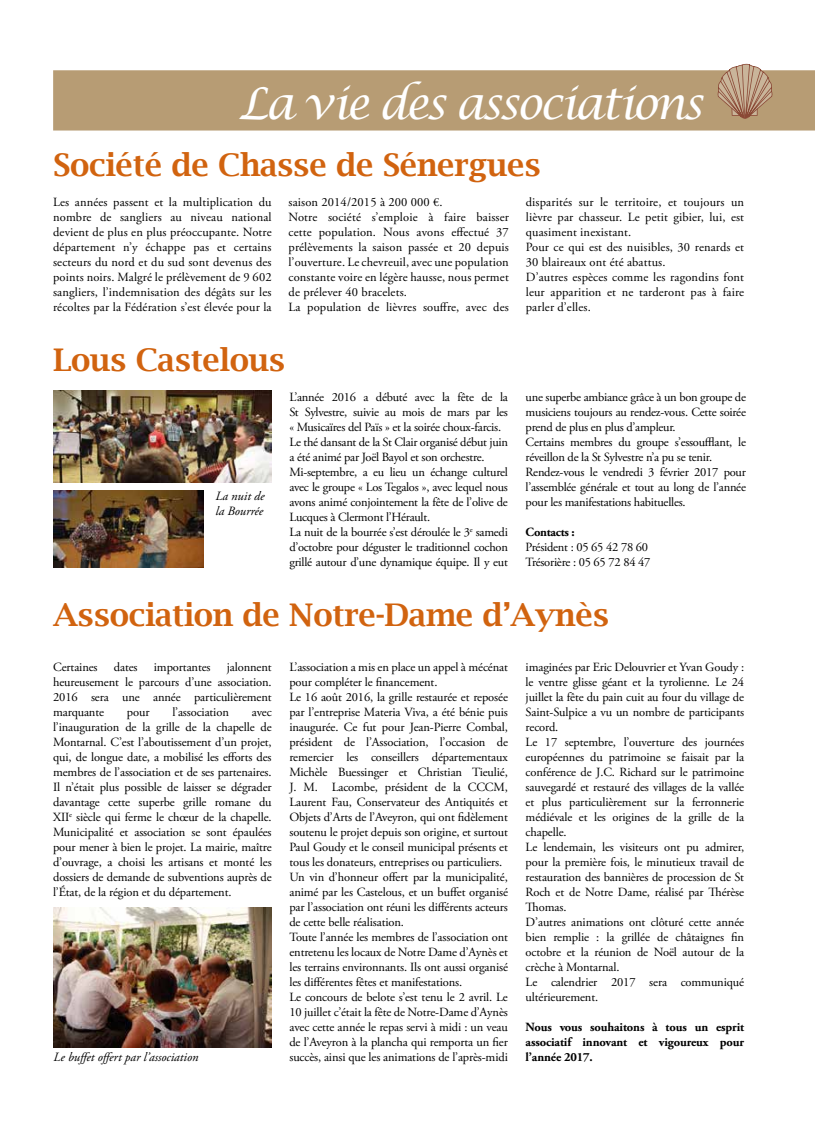
<style>
.page{position:relative;width:815px;height:1134px;background:#fff}
.page>*{position:absolute;margin:0;border:0;box-sizing:border-box;transform-origin:0 0}
.t1{font:italic 43.75px "Lucida Calligraphy";letter-spacing:-.06em;color:#fff}
.t2{font:600 31.25px "Lucida Bright";letter-spacing:-.01em;color:#d1630f}
.t3{font:italic 12.62px/15.1px "Adobe Garamond Pro";color:#000}
.t4{font:12.5px/15px "Adobe Garamond Pro";letter-spacing:-.01em;color:#000}
.t5{font:12.5px/15px "Adobe Garamond Pro";letter-spacing:.01em;color:#000}
.t6{font:700 12.5px/15px "Adobe Garamond Pro";letter-spacing:-.01em;color:#000;text-align:justify}
</style>
<div class="page">
<div style="left:53px;top:70px;width:762px;height:61px;background:#b79c74"></div>
<svg style="left:718px;top:64px;width:54px;height:55px;background:#b99a80"></svg>
<img style="left:53px;top:907px;width:219px;height:140px">
<img style="left:53px;top:491px;width:150px;height:76px">
<img style="left:53px;top:390px;width:219px;height:92px">
<h1 class="t1" style="left:239px;top:77px;width:466px">La vie des associations</h1>
<h2 class="t2" style="left:53px;top:147px;width:489px">Société de Chasse de Sénergues</h2>
<p class="t5" style="left:526px;top:195px;width:220px">disparités sur le territoire, et toujours un lièvre par chasseur. Le petit gibier, lui, est quasiment inexistant.<br>Pour ce qui est des nuisibles, 30 renards et 30 blaireaux ont été abattus.<br>D’autres espèces comme les ragondins font leur apparition et ne tarderont pas à faire parler d’elles.</p>
<p class="t4" style="left:53px;top:195px;width:220px;text-align:justify">Les années passent et la multiplication du nombre de sangliers au niveau national devient de plus en plus préoccupante. Notre département n’y échappe pas et certains secteurs du nord et du sud sont devenus des points noirs. Malgré le prélèvement de 9 602 sangliers, l’indemnisation des dégâts sur les récoltes par la Fédération s’est élevée pour la</p>
<p class="t5" style="left:289px;top:195px;width:222px">saison 2014/2015 à 200 000 €.<br>Notre société s’emploie à faire baisser cette population. Nous avons effectué 37 prélèvements la saison passée et 20 depuis l’ouverture. Le chevreuil, avec une population constante voire en légère hausse, nous permet de prélever 40 bracelets.<br>La population de lièvres souffre, avec des</p>
<h2 class="t2" style="left:53px;top:342px;width:234px">Lous Castelous</h2>
<p class="t4" style="left:289px;top:390px;width:220px">L’année 2016 a débuté avec la fête de la St Sylvestre, suivie au mois de mars par les « Musicaïres del Païs » et la soirée choux-farcis.<br>Le thé dansant de la St Clair organisé début juin a été animé par Joël Bayol et son orchestre.<br>Mi-septembre, a eu lieu un échange culturel avec le groupe « Los Tegalos », avec lequel nous avons animé conjointement la fête de l’olive de Lucques à Clermont l’Hérault.<br>La nuit de la bourrée s’est déroulée le 3<sup>e</sup> samedi d’octobre pour déguster le traditionnel cochon grillé autour d’une dynamique équipe. Il y eut</p>
<p class="t4" style="left:526px;top:390px;width:222px">une superbe ambiance grâce à un bon groupe de musiciens toujours au rendez-vous. Cette soirée prend de plus en plus d’ampleur.<br>Certains membres du groupe s’essoufflant, le réveillon de la St Sylvestre n’a pu se tenir.<br>Rendez-vous le vendredi 3 février 2017 pour l’assemblée générale et tout au long de l’année pour les manifestations habituelles.</p>
<p class="t3" style="left:216px;top:489px;width:50px">La nuit de la Bourrée</p>
<p class="t6" style="left:526px;top:525px;width:51px">Contacts :</p>
<p class="t4" style="left:526px;top:540px;width:126px">Président : 05 65 42 78 60<br>Trésorière : 05 65 72 84 47</p>
<h2 class="t2" style="left:53px;top:597px;width:557px">Association de Notre-Dame d’Aynès</h2>
<p class="t4" style="left:289px;top:660px;width:220px">L’association a mis en place un appel à mécénat pour compléter le financement.<br>Le 16 août 2016, la grille restaurée et reposée par l’entreprise Materia Viva, a été bénie puis inaugurée. Ce fut pour Jean-Pierre Combal, président de l’Association, l’occasion de remercier les conseillers départementaux Michèle Buessinger et Christian Tieulié, J. M. Lacombe, président de la CCCM, Laurent Fau, Conservateur des Antiquités et Objets d’Arts de l’Aveyron, qui ont fidèlement soutenu le projet depuis son origine, et surtout Paul Goudy et le conseil municipal présents et tous les donateurs, entreprises ou particuliers.<br>Un vin d’honneur offert par la municipalité, animé par les Castelous, et un buffet organisé par l’association ont réuni les différents acteurs de cette belle réalisation.<br>Toute l’année les membres de l’association ont entretenu les locaux de Notre Dame d’Aynès et les terrains environnants. Ils ont aussi organisé les différentes fêtes et manifestations.<br>Le concours de belote s’est tenu le 2 avril. Le 10 juillet c’était la fête de Notre-Dame d’Aynès avec cette année le repas servi à midi : un veau de l’Aveyron à la plancha qui remporta un fier succès, ainsi que les animations de l’après-midi</p>
<p class="t4" style="left:526px;top:660px;width:220px">imaginées par Eric Delouvrier et Yvan Goudy : le ventre glisse géant et la tyrolienne. Le 24 juillet la fête du pain cuit au four du village de Saint-Sulpice a vu un nombre de participants record.<br>Le 17 septembre, l’ouverture des journées européennes du patrimoine se faisait par la conférence de J.C. Richard sur le patrimoine sauvegardé et restauré des villages de la vallée et plus particulièrement sur la ferronnerie médiévale et les origines de la grille de la chapelle.<br>Le lendemain, les visiteurs ont pu admirer, pour la première fois, le minutieux travail de restauration des bannières de procession de St Roch et de Notre Dame, réalisé par Thérèse Thomas.<br>D’autres animations ont clôturé cette année bien remplie : la grillée de châtaignes fin octobre et la réunion de Noël autour de la crèche à Montarnal.<br>Le calendrier 2017 sera communiqué ultérieurement.</p>
<p class="t4" style="left:53px;top:660px;width:220px;text-align:justify;text-indent:174px">jalonnent heureusement le parcours d’une association.<br>2016 sera une année particulièrement marquante</p>
<p class="t4" style="left:53px;top:660px;width:46px">Certaines</p>
<p class="t4" style="left:114px;top:660px;width:25px">dates</p>
<p class="t4" style="left:154px;top:660px;width:58px">importantes</p>
<p class="t4" style="left:127px;top:705px;width:24px">pour</p>
<p class="t4" style="left:172px;top:705px;width:58px">l’association</p>
<p class="t4" style="left:53px;top:705px;width:220px;text-align:justify;text-indent:199px">avec l’inauguration de la grille de la chapelle de Montarnal. C’est l’aboutissement d’un projet, qui, de longue date, a mobilisé les efforts des membres de l’association et de ses partenaires.<br>Il n’était plus possible de laisser se dégrader davantage cette superbe grille romane du XII<sup>e</sup> siècle qui ferme le chœur de la chapelle.<br>Municipalité et association se sont épaulées pour mener à bien le projet. La mairie, maître d’ouvrage, a choisi les artisans et monté les dossiers de demande de subventions auprès de l’État, de la région et du département.</p>
<p class="t6" style="left:526px;top:1020px;width:220px">Nous vous souhaitons à tous un esprit associatif innovant et vigoureux pour l’année 2017.</p>
<p class="t3" style="left:54px;top:1049px;width:146px">Le buffet offert par l’association</p>
</div>
